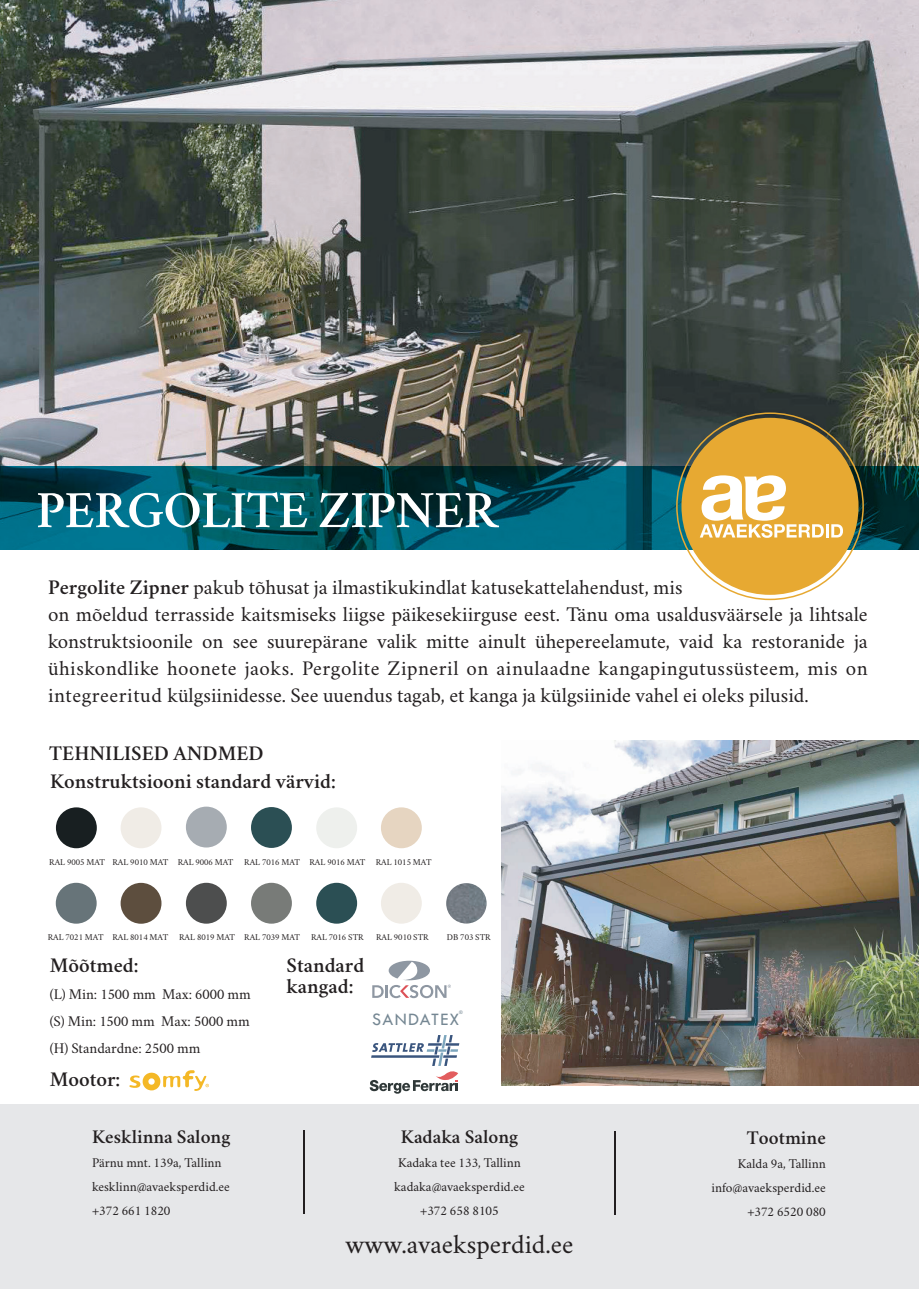
<style>
.page{position:relative;width:919px;height:1289px;background:#fff}
.page>*{position:absolute;margin:0;border:0;box-sizing:border-box;transform-origin:0 0}
.t1{font:600 52.5px "Crimson";letter-spacing:-.015em;color:#fff}
.t2{font:27px "Crimson";color:#231f20}
.t3{font:21px/27px "Crimson";color:#231f20}
.t4{font:600 21px/27.8px "Crimson";color:#231f20}
.t5{font:600 19.5px "Crimson";color:#231f20}
.t6{font:18.15px "Tw Cen";letter-spacing:.07em;color:#758793}
.t7{font:15px/27px "Crimson";color:#231f20;text-align:justify}
.t8{font:13.5px/24px "Crimson";color:#231f20}
.t9{font:9px "Crimson";color:#231f20}
.t10{font:4.95px "Arial";color:#758793}
.s1{font-weight:600}
</style>
<div class="page">
<img style="left:0;top:0;width:918px;height:466px">
<svg style="left:0;top:466px;width:918px;height:83px;background:#01515f"></svg>
<div style="left:681px;top:418px;width:177px;height:177px;background:#e7a932;border-radius:50%"></div>
<svg style="left:699px;top:475px;width:144px;height:63px"></svg>
<div style="left:0;top:1103px;width:918px;height:185px;background:#e6e7e9"></div>
<hr style="left:303px;top:1130px;width:2px;height:83px;background:#231f20">
<hr style="left:614px;top:1131px;width:1px;height:84px;background:#231f20">
<div style="left:121px;top:807px;width:40px;height:41px;background:#f0ece6;border-radius:50%"></div>
<div style="left:186px;top:806px;width:41px;height:41px;background:#a6acb2;border-radius:50%"></div>
<div style="left:251px;top:807px;width:41px;height:41px;background:#2b4f54;border-radius:50%"></div>
<div style="left:316px;top:882px;width:41px;height:41px;background:#2b4f54;border-radius:50%"></div>
<div style="left:316px;top:807px;width:41px;height:41px;background:#eef0ed;border-radius:50%"></div>
<div style="left:56px;top:807px;width:41px;height:41px;background:#181f21;border-radius:50%"></div>
<img style="left:446px;top:883px;width:40px;height:40px">
<div style="left:56px;top:882px;width:41px;height:41px;background:#677479;border-radius:50%"></div>
<div style="left:121px;top:882px;width:40px;height:41px;background:#5d4e3e;border-radius:50%"></div>
<div style="left:186px;top:882px;width:41px;height:41px;background:#4d4e4e;border-radius:50%"></div>
<div style="left:251px;top:882px;width:41px;height:41px;background:#787b78;border-radius:50%"></div>
<div style="left:381px;top:807px;width:41px;height:41px;background:#e6d5c1;border-radius:50%"></div>
<div style="left:381px;top:882px;width:41px;height:41px;background:#f0ece6;border-radius:50%"></div>
<svg style="left:129px;top:1070px;width:80px;height:20px"></svg>
<svg style="left:372px;top:960px;width:79px;height:38px"></svg>
<svg style="left:369px;top:1035px;width:90px;height:58px"></svg>
<img style="left:501px;top:740px;width:417px;height:345px">
<h1 class="t1" style="left:36px;top:473px;width:463px">PERGOLITE ZIPNER</h1>
<p class="t3" style="left:48px;top:571px;width:821px"><span class="s1">Pergolite Zipner</span> pakub tõhusat ja ilmastikukindlat katusekattelahendust, mis<br>on mõeldud terrasside kaitsmiseks liigse päikesekiirguse eest. Tänu oma usaldusväärsele ja lihtsale konstruktsioonile on see suurepärane valik mitte ainult ühepereelamute, vaid ka restoranide ja ühiskondlike hoonete jaoks. Pergolite Zipneril on ainulaadne kangapingutussüsteem, mis on integreeritud külgsiinidesse. See uuendus tagab, et kanga ja külgsiinide vahel ei oleks pilusid.</p>
<p class="t4" style="left:49px;top:737px;width:288px">TEHNILISED ANDMED<br>Konstruktsiooni standard värvid:</p>
<p class="t9" style="left:112px;top:854px;width:189px">RAL 9010 MAT RAL 9006 MAT RAL 7016 MAT</p>
<p class="t9" style="left:49px;top:854px;width:57px">RAL 9005 MAT</p>
<p class="t9" style="left:309px;top:854px;width:57px">RAL 9016 MAT</p>
<p class="t9" style="left:375px;top:854px;width:57px">RAL 1015 MAT</p>
<p class="t9" style="left:48px;top:929px;width:254px">RAL 7021 MAT RAL 8014 MAT RAL 8019 MAT RAL 7039 MAT</p>
<p class="t9" style="left:376px;top:929px;width:54px">RAL 9010 STR</p>
<p class="t9" style="left:311px;top:929px;width:54px">RAL 7016 STR</p>
<p class="t9" style="left:447px;top:929px;width:45px">DB 703 STR</p>
<p class="t4" style="left:50px;top:950px;width:90px">Mõõtmed:</p>
<p class="t7" style="left:50px;top:978px;width:202px">(L) Min: 1500 mm Max: 6000 mm (S) Min: 1500 mm Max: 5000 mm (H) Standardne: 2500 mm</p>
<p class="t4" style="left:50px;top:1064px;width:72px">Mootor:</p>
<p class="t5" style="left:92px;top:1122px;width:140px">Kesklinna Salong</p>
<p class="t8" style="left:92px;top:1148px;width:139px">Pärnu mnt. 139a, Tallinn kesklinn@avaeksperdid.ee +372 661 1820</p>
<p class="t4" style="left:286px;top:953px;width:79px;line-height:21px">Standard kangad:</p>
<p class="t10" style="left:459px;top:1009px;width:5px">®</p>
<p class="t6" style="left:372px;top:1008px;width:89px">SANDATEX</p>
<p class="t5" style="left:401px;top:1123px;width:119px">Kadaka Salong</p>
<p class="t8" style="left:394px;top:1149px;width:132px;text-align:center">Kadaka tee 133, Tallinn kadaka@avaeksperdid.ee +372 658 8105</p>
<p class="t2" style="left:345px;top:1222px;width:230px">www.avaeksperdid.ee</p>
<p class="t5" style="left:746px;top:1123px;width:80px">Tootmine</p>
<p class="t8" style="left:711px;top:1149px;width:116px;text-align:right">Kalda 9a, Tallinn info@avaeksperdid.ee +372 6520 080</p>
</div>
